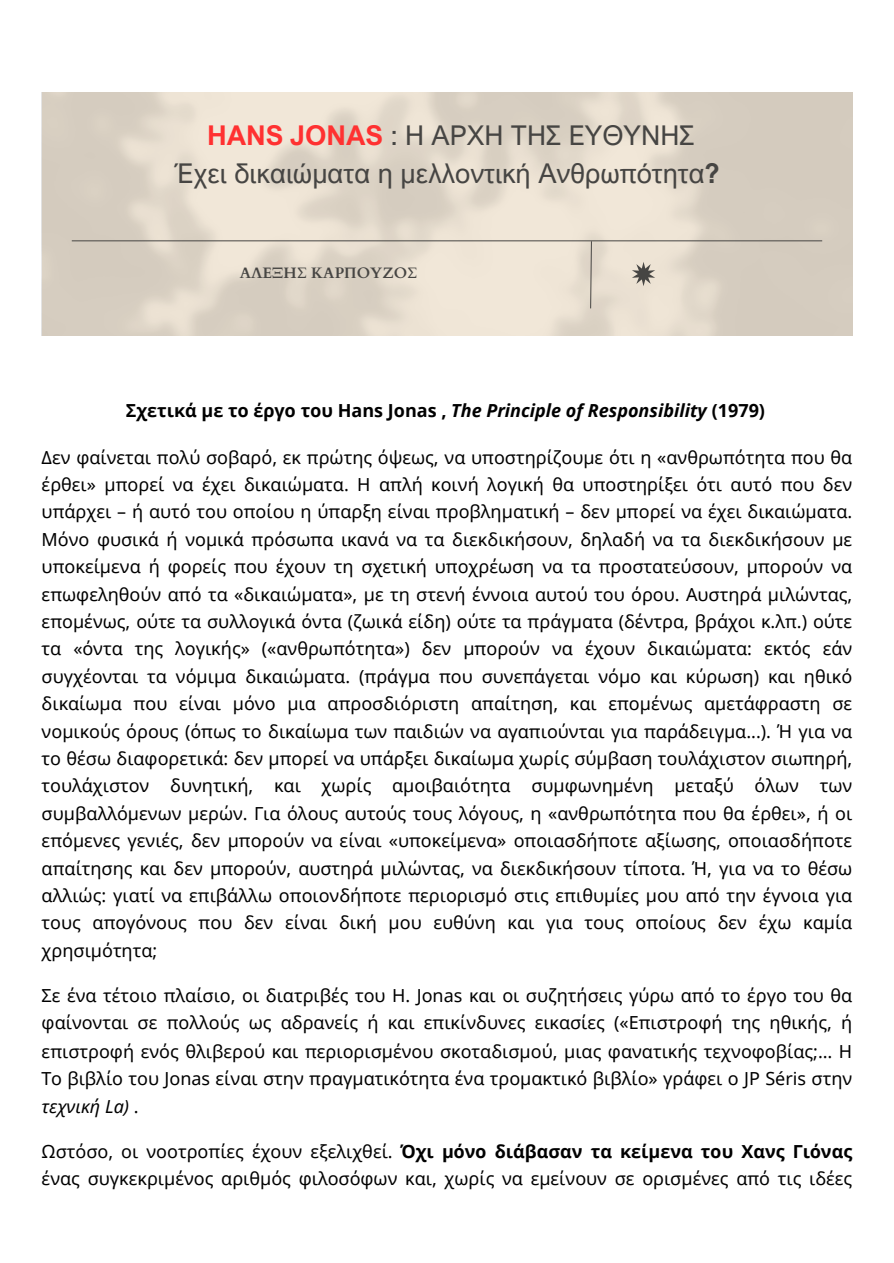
<style>
.page{position:relative;width:894px;height:1263px;background:#fff}
.page>*{position:absolute;margin:0;border:0;box-sizing:border-box;transform-origin:0 0}
.t1{font:27.3px "Arial Nova";color:#464543}
.t2{font:18px/27.5px "Noto Sans";color:#000;text-align:justify}
.t3{font:700 18px "Noto Sans";color:#000}
.t4{font:700 15.15px "Cardo";color:#464543}
.s1{font-weight:700;color:#ff3131}
.s2{font-weight:700}
.s3{font-style:italic}
</style>
<div class="page">
<hr style="left:72px;top:240px;width:750px;height:1px;background:#464543">
<svg style="left:589px;top:240px;width:3px;height:69px"></svg>
<svg style="left:631px;top:262px;width:24px;height:24px"></svg>
<p class="t1" style="left:207px;top:118px;width:488px"><span class="s1">HANS JONAS</span> : Η ΑΡΧΗ ΤΗΣ ΕΥΘΥΝΗΣ</p>
<p class="t1" style="left:174px;top:156px;width:546px">Έχει δικαιώματα η μελλοντική Ανθρωπότητα<span class="s2">?</span></p>
<p class="t4" style="left:240px;top:263px;width:179px">ΑΛΕΞΗΣ ΚΑΡΠΟΥΖΟΣ</p>
<p class="t3" style="left:126px;top:398px;width:640px">Σχετικά με το έργο του Hans Jonas , <span class="s3">The Principle of Responsibility</span> (1979)</p>
<p class="t2" style="left:42px;top:443px;width:811px">Δεν φαίνεται πολύ σοβαρό, εκ πρώτης όψεως, να υποστηρίζουμε ότι η «ανθρωπότητα που θα έρθει» μπορεί να έχει δικαιώματα. Η απλή κοινή λογική θα υποστηρίξει ότι αυτό που δεν υπάρχει – ή αυτό του οποίου η ύπαρξη είναι προβληματική – δεν μπορεί να έχει δικαιώματα.<br>Μόνο φυσικά ή νομικά πρόσωπα ικανά να τα διεκδικήσουν, δηλαδή να τα διεκδικήσουν με υποκείμενα ή φορείς που έχουν τη σχετική υποχρέωση να τα προστατεύσουν, μπορούν να επωφεληθούν από τα «δικαιώματα», με τη στενή έννοια αυτού του όρου. Αυστηρά μιλώντας, επομένως, ούτε τα συλλογικά όντα (ζωικά είδη) ούτε τα πράγματα (δέντρα, βράχοι κ.λπ.) ούτε τα «όντα της λογικής» («ανθρωπότητα») δεν μπορούν να έχουν δικαιώματα: εκτός εάν συγχέονται τα νόμιμα δικαιώματα. (πράγμα που συνεπάγεται νόμο και κύρωση) και ηθικό δικαίωμα που είναι μόνο μια απροσδιόριστη απαίτηση, και επομένως αμετάφραστη σε νομικούς όρους (όπως το δικαίωμα των παιδιών να αγαπιούνται για παράδειγμα...). Ή για να το θέσω διαφορετικά: δεν μπορεί να υπάρξει δικαίωμα χωρίς σύμβαση τουλάχιστον σιωπηρή, τουλάχιστον δυνητική, και χωρίς αμοιβαιότητα συμφωνημένη μεταξύ όλων των συμβαλλόμενων μερών. Για όλους αυτούς τους λόγους, η «ανθρωπότητα που θα έρθει», ή οι επόμενες γενιές, δεν μπορούν να είναι «υποκείμενα» οποιασδήποτε αξίωσης, οποιασδήποτε απαίτησης και δεν μπορούν, αυστηρά μιλώντας, να διεκδικήσουν τίποτα. Ή, για να το θέσω αλλιώς: γιατί να επιβάλλω οποιονδήποτε περιορισμό στις επιθυμίες μου από την έγνοια για τους απογόνους που δεν είναι δική μου ευθύνη και για τους οποίους δεν έχω καμία χρησιμότητα;</p>
<p class="t2" style="left:42px;top:982px;width:811px">Σε ένα τέτοιο πλαίσιο, οι διατριβές του H. Jonas και οι συζητήσεις γύρω από το έργο του θα φαίνονται σε πολλούς ως αδρανείς ή και επικίνδυνες εικασίες («Επιστροφή της ηθικής, ή επιστροφή ενός θλιβερού και περιορισμένου σκοταδισμού, μιας φανατικής τεχνοφοβίας;… H Το βιβλίο του Jonas είναι στην πραγματικότητα ένα τρομακτικό βιβλίο» γράφει ο JP Séris στην <span class="s3">τεχνική La)</span> .</p>
<p class="t2" style="left:42px;top:1137px;width:811px;line-height:27px">Ωστόσο, οι νοοτροπίες έχουν εξελιχθεί. <span class="s2">Όχι μόνο διάβασαν τα κείμενα του Χανς Γιόνας </span>ένας συγκεκριμένος αριθμός φιλοσόφων και, χωρίς να εμείνουν σε ορισμένες από τις ιδέες</p>
</div>
